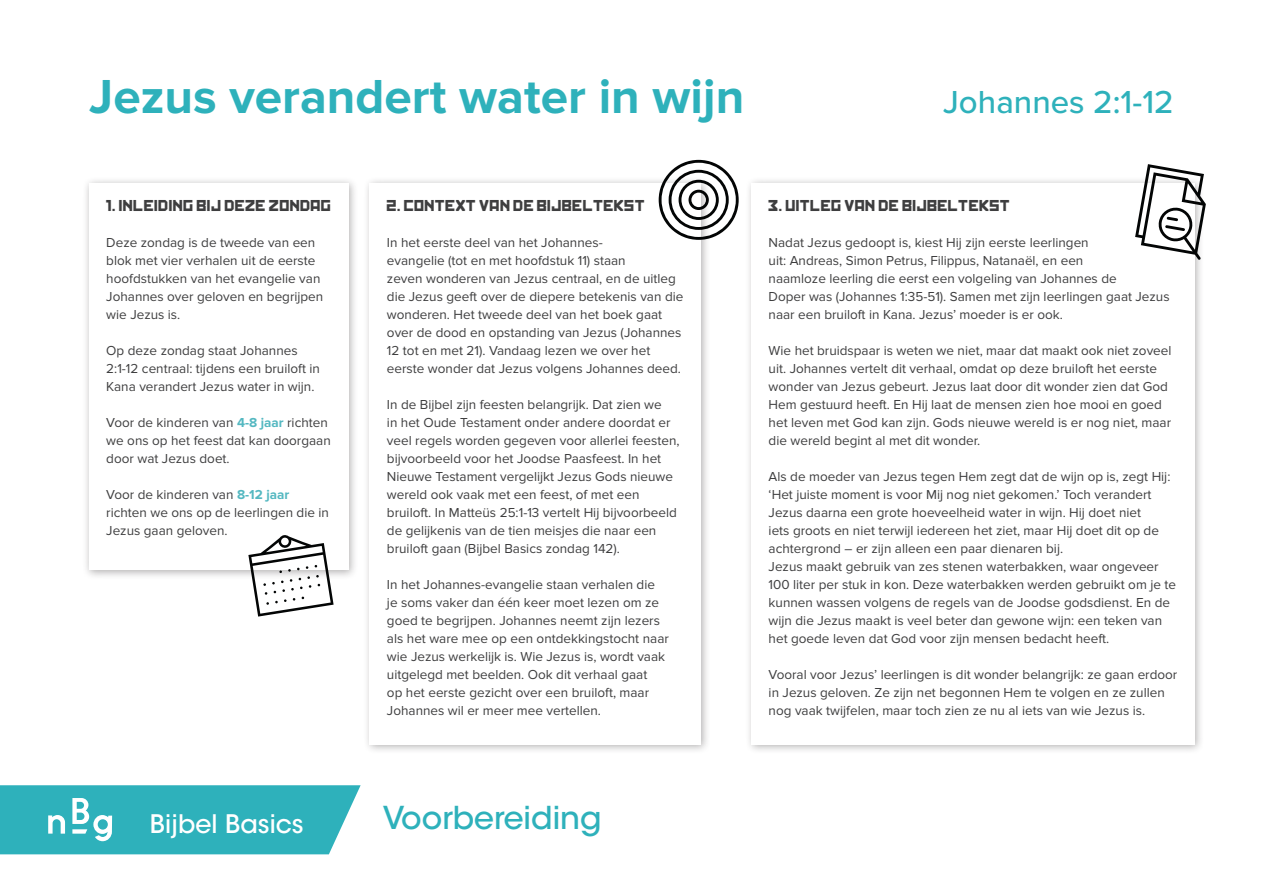
<style>
.page{position:relative;width:1263px;height:893px;background:#fff}
.page>*{position:absolute;margin:0;border:0;box-sizing:border-box;transform-origin:0 0}
.t1{font:700 49.5px "Proxima Nova";color:#2eb1bb}
.t2{font:500 33px "Proxima Nova";color:#2eb1bb}
.t3{font:500 31.35px "ITC Avant Garde Std";color:#2eb1bb}
.t4{font:500 25.35px "ITC Avant Garde Std";color:#fff}
.t5{font:15px "Kremlin";color:#3e3e3f}
.t6{font:13.5px/18px "Proxima Nova";color:#3e3e3f}
.s1{font-weight:700;color:#54b8c1}
</style>
<div class="page">
<svg style="left:0;top:785px;width:361px;height:69px"></svg>
<div style="left:82px;top:176px;width:277px;height:404px;background:#231f20;opacity:.35"></div>
<div style="left:89px;top:183px;width:260px;height:387px;background:#fff"></div>
<div style="left:363px;top:176px;width:348px;height:578px;background:#231f20;opacity:.35"></div>
<div style="left:370px;top:183px;width:331px;height:561px;background:#fff"></div>
<div style="left:745px;top:176px;width:460px;height:578px;background:#231f20;opacity:.35"></div>
<div style="left:752px;top:183px;width:443px;height:561px;background:#fff"></div>
<svg style="left:659px;top:160px;width:80px;height:80px"></svg>
<svg style="left:248px;top:535px;width:86px;height:82px"></svg>
<svg style="left:1135px;top:164px;width:71px;height:96px"></svg>
<h1 class="t1" style="left:89px;top:68px;width:656px">Jezus verandert water in wijn</h1>
<h2 class="t2" style="left:943px;top:77px;width:232px">Johannes 2:1-12</h2>
<p class="t5" style="left:106px;top:200px;width:227px">1. INLEIDING BIJ DEZE ZONDAG</p>
<p class="t6" style="left:106px;top:233px;width:218px">Deze zondag is de tweede van een blok met vier verhalen uit de eerste hoofdstukken van het evangelie van<br>Johannes over geloven en begrijpen wie Jezus is.</p>
<p class="t6" style="left:106px;top:341px;width:215px">Op deze zondag staat Johannes<br>2:1-12 centraal: tijdens een bruiloft in<br>Kana verandert Jezus water in wijn.</p>
<p class="t6" style="left:106px;top:413px;width:226px">Voor de kinderen van <span class="s1">4-8 jaar</span> richten we ons op het feest dat kan doorgaan door wat Jezus doet.</p>
<p class="t6" style="left:106px;top:485px;width:224px">Voor de kinderen van <span class="s1">8-12 jaar </span>richten we ons op de leerlingen die in<br>Jezus gaan geloven.</p>
<p class="t5" style="left:387px;top:200px;width:260px">2. CONTEXT VAN DE BIJBELTEKST</p>
<p class="t6" style="left:387px;top:233px;width:298px">In het eerste deel van het Johannes-<br>evangelie (tot en met hoofdstuk 11) staan<br>zeven wonderen van Jezus centraal, en de uitleg die Jezus geeft over de diepere betekenis van die wonderen. Het tweede deel van het boek gaat over de dood en opstanding van Jezus (Johannes 12 tot en met 21). Vandaag lezen we over het eerste wonder dat Jezus volgens Johannes deed.</p>
<p class="t6" style="left:387px;top:395px;width:294px">In de Bijbel zijn feesten belangrijk. Dat zien we<br>in het Oude Testament onder andere doordat er veel regels worden gegeven voor allerlei feesten, bijvoorbeeld voor het Joodse Paasfeest. In het Nieuwe Testament vergelijkt Jezus Gods nieuwe wereld ook vaak met een feest, of met een bruiloft. In Matteüs 25:1-13 vertelt Hij bijvoorbeeld de gelijkenis van de tien meisjes die naar een bruiloft gaan (Bijbel Basics zondag 142).</p>
<p class="t6" style="left:387px;top:575px;width:283px">In het Johannes-evangelie staan verhalen die je soms vaker dan één keer moet lezen om ze goed te begrijpen. Johannes neemt zijn lezers als het ware mee op een ontdekkingstocht naar wie Jezus werkelijk is. Wie Jezus is, wordt vaak uitgelegd met beelden. Ook dit verhaal gaat<br>op het eerste gezicht over een bruiloft, maar Johannes wil er meer mee vertellen.</p>
<p class="t5" style="left:769px;top:200px;width:243px">3. UITLEG VAN DE BIJBELTEKST</p>
<p class="t6" style="left:769px;top:233px;width:402px">Nadat Jezus gedoopt is, kiest Hij zijn eerste leerlingen<br>uit: Andreas, Simon Petrus, Filippus, Natanaël, en een<br>naamloze leerling die eerst een volgeling van Johannes de<br>Doper was (Johannes 1:35-51). Samen met zijn leerlingen gaat Jezus naar een bruiloft in Kana. Jezus’ moeder is er ook.</p>
<p class="t6" style="left:769px;top:341px;width:404px">Wie het bruidspaar is weten we niet, maar dat maakt ook niet zoveel uit. Johannes vertelt dit verhaal, omdat op deze bruiloft het eerste wonder van Jezus gebeurt. Jezus laat door dit wonder zien dat God Hem gestuurd heeft. En Hij laat de mensen zien hoe mooi en goed het leven met God kan zijn. Gods nieuwe wereld is er nog niet, maar die wereld begint al met dit wonder.</p>
<p class="t6" style="left:769px;top:467px;width:409px">Als de moeder van Jezus tegen Hem zegt dat de wijn op is, zegt Hij: ‘Het juiste moment is voor Mij nog niet gekomen.’ Toch verandert Jezus daarna een grote hoeveelheid water in wijn. Hij doet niet<br>iets groots en niet terwijl iedereen het ziet, maar Hij doet dit op de achtergrond – er zijn alleen een paar dienaren bij.<br>Jezus maakt gebruik van zes stenen waterbakken, waar ongeveer 100 liter per stuk in kon. Deze waterbakken werden gebruikt om je te kunnen wassen volgens de regels van de Joodse godsdienst. En de wijn die Jezus maakt is veel beter dan gewone wijn: een teken van het goede leven dat God voor zijn mensen bedacht heeft.</p>
<p class="t6" style="left:769px;top:665px;width:410px">Vooral voor Jezus’ leerlingen is dit wonder belangrijk: ze gaan erdoor in Jezus geloven. Ze zijn net begonnen Hem te volgen en ze zullen nog vaak twijfelen, maar toch zien ze nu al iets van wie Jezus is.</p>
<h3 class="t4" style="left:150px;top:808px;width:155px">Bijbel Basics</h3>
<h3 class="t3" style="left:383px;top:798px;width:220px">Voorbereiding</h3>
</div>
